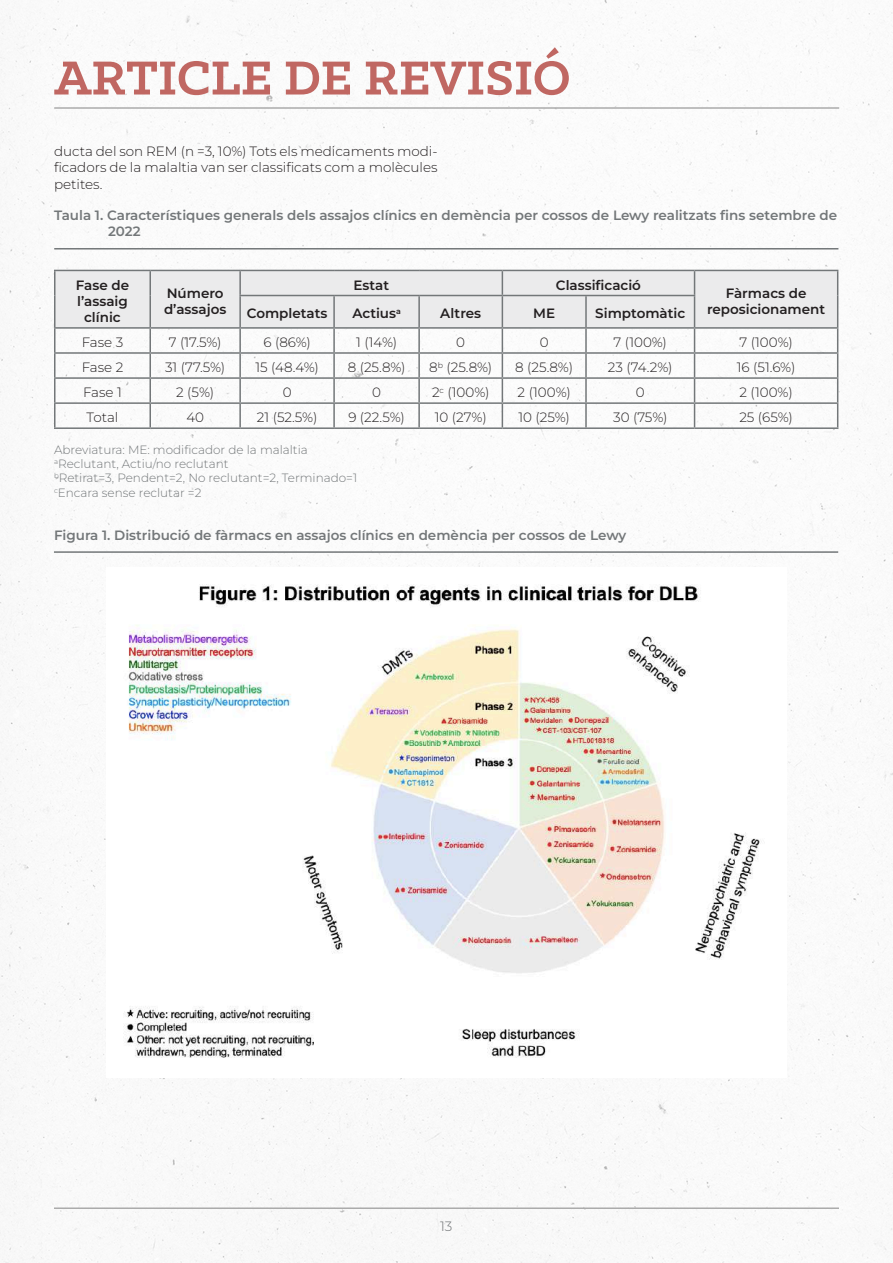
<style>
.page{position:relative;width:893px;height:1263px;background:#fff}
.page>*{position:absolute;margin:0;border:0;box-sizing:border-box;transform-origin:0 0}
.t1{font:700 54px "Klinic Slab";color:#c06762}
.t2{font:300 13.5px/16.2px "Montserrat";color:#231f20;text-align:justify}
.t3{font:600 13.5px/16.2px "Montserrat";color:#737779}
.t4{font:600 13.5px/16.2px "Montserrat";color:#231f20;text-align:center}
.t5{font:300 13.5px "Montserrat";color:#6f7274}
.t6{font:300 12px/14.4px "Montserrat";color:#737779}
</style>
<div class="page">
<img style="left:0;top:0;width:893px;height:1263px">
<hr style="left:54px;top:1207px;width:785px;height:2px;background:#ababab">
<hr style="left:54px;top:107px;width:785px;height:2px;background:#ababab">
<div style="left:56px;top:271px;width:781px;height:56px;background:#ebebec"></div>
<hr style="left:54px;top:270px;width:96px;height:1px;background:#737779">
<hr style="left:54px;top:271px;width:2px;height:24px;background:#737779">
<hr style="left:150px;top:270px;width:90px;height:1px;background:#737779">
<hr style="left:149px;top:271px;width:2px;height:24px;background:#737779">
<hr style="left:240px;top:270px;width:94px;height:1px;background:#737779">
<hr style="left:239px;top:271px;width:2px;height:24px;background:#737779">
<hr style="left:334px;top:270px;width:85px;height:1px;background:#737779">
<hr style="left:419px;top:270px;width:83px;height:1px;background:#737779">
<hr style="left:502px;top:270px;width:84px;height:1px;background:#737779">
<svg style="left:502px;top:271px;width:1px;height:24px"></svg>
<hr style="left:586px;top:270px;width:109px;height:1px;background:#737779">
<hr style="left:695px;top:270px;width:143px;height:1px;background:#737779">
<svg style="left:694px;top:271px;width:1px;height:24px"></svg>
<svg style="left:837px;top:271px;width:1px;height:24px"></svg>
<hr style="left:54px;top:295px;width:2px;height:32px;background:#737779">
<hr style="left:149px;top:295px;width:2px;height:32px;background:#737779">
<hr style="left:239px;top:295px;width:95px;height:1px;background:#737779">
<hr style="left:239px;top:296px;width:2px;height:31px;background:#737779">
<hr style="left:334px;top:295px;width:85px;height:1px;background:#737779">
<hr style="left:333px;top:296px;width:2px;height:31px;background:#737779">
<hr style="left:419px;top:295px;width:83px;height:1px;background:#737779">
<hr style="left:418px;top:296px;width:2px;height:31px;background:#737779">
<hr style="left:502px;top:295px;width:84px;height:1px;background:#737779">
<hr style="left:502px;top:296px;width:1px;height:31px;background:#737779">
<hr style="left:586px;top:295px;width:109px;height:1px;background:#737779">
<hr style="left:585px;top:296px;width:2px;height:31px;background:#737779">
<hr style="left:694px;top:296px;width:1px;height:31px;background:#737779">
<hr style="left:837px;top:295px;width:1px;height:32px;background:#737779">
<hr style="left:54px;top:327px;width:96px;height:2px;background:#737779">
<hr style="left:54px;top:329px;width:2px;height:23px;background:#737779">
<hr style="left:150px;top:327px;width:90px;height:2px;background:#737779">
<hr style="left:149px;top:329px;width:2px;height:23px;background:#737779">
<hr style="left:240px;top:327px;width:94px;height:2px;background:#737779">
<hr style="left:239px;top:329px;width:2px;height:23px;background:#737779">
<hr style="left:334px;top:327px;width:85px;height:2px;background:#737779">
<hr style="left:333px;top:329px;width:2px;height:23px;background:#737779">
<hr style="left:419px;top:327px;width:83px;height:2px;background:#737779">
<hr style="left:418px;top:329px;width:2px;height:23px;background:#737779">
<hr style="left:502px;top:327px;width:84px;height:2px;background:#737779">
<hr style="left:586px;top:327px;width:109px;height:2px;background:#737779">
<hr style="left:585px;top:329px;width:2px;height:23px;background:#737779">
<hr style="left:695px;top:327px;width:143px;height:2px;background:#737779">
<hr style="left:54px;top:352px;width:96px;height:2px;background:#737779">
<hr style="left:54px;top:354px;width:2px;height:23px;background:#737779">
<hr style="left:150px;top:352px;width:90px;height:2px;background:#737779">
<hr style="left:149px;top:354px;width:2px;height:23px;background:#737779">
<hr style="left:240px;top:352px;width:94px;height:2px;background:#737779">
<hr style="left:239px;top:354px;width:2px;height:23px;background:#737779">
<hr style="left:334px;top:352px;width:85px;height:2px;background:#737779">
<hr style="left:333px;top:354px;width:2px;height:23px;background:#737779">
<hr style="left:419px;top:352px;width:83px;height:2px;background:#737779">
<hr style="left:418px;top:354px;width:2px;height:23px;background:#737779">
<hr style="left:502px;top:352px;width:84px;height:2px;background:#737779">
<hr style="left:586px;top:352px;width:109px;height:2px;background:#737779">
<hr style="left:585px;top:354px;width:2px;height:23px;background:#737779">
<hr style="left:695px;top:352px;width:143px;height:2px;background:#737779">
<hr style="left:54px;top:377px;width:96px;height:2px;background:#737779">
<hr style="left:54px;top:379px;width:2px;height:23px;background:#737779">
<hr style="left:150px;top:377px;width:90px;height:2px;background:#737779">
<hr style="left:149px;top:379px;width:2px;height:23px;background:#737779">
<hr style="left:240px;top:377px;width:94px;height:2px;background:#737779">
<hr style="left:239px;top:379px;width:2px;height:23px;background:#737779">
<hr style="left:334px;top:377px;width:85px;height:2px;background:#737779">
<hr style="left:333px;top:379px;width:2px;height:23px;background:#737779">
<hr style="left:419px;top:377px;width:83px;height:2px;background:#737779">
<hr style="left:418px;top:379px;width:2px;height:23px;background:#737779">
<hr style="left:502px;top:377px;width:84px;height:2px;background:#737779">
<hr style="left:586px;top:377px;width:109px;height:2px;background:#737779">
<hr style="left:585px;top:379px;width:2px;height:23px;background:#737779">
<hr style="left:695px;top:377px;width:143px;height:2px;background:#737779">
<hr style="left:54px;top:402px;width:96px;height:2px;background:#737779">
<hr style="left:54px;top:404px;width:2px;height:23px;background:#737779">
<hr style="left:150px;top:402px;width:90px;height:2px;background:#737779">
<hr style="left:149px;top:404px;width:2px;height:23px;background:#737779">
<hr style="left:240px;top:402px;width:94px;height:2px;background:#737779">
<hr style="left:239px;top:404px;width:2px;height:23px;background:#737779">
<hr style="left:334px;top:402px;width:85px;height:2px;background:#737779">
<hr style="left:333px;top:404px;width:2px;height:23px;background:#737779">
<hr style="left:419px;top:402px;width:83px;height:2px;background:#737779">
<hr style="left:418px;top:404px;width:2px;height:23px;background:#737779">
<hr style="left:502px;top:402px;width:84px;height:2px;background:#737779">
<svg style="left:502px;top:329px;width:1px;height:98px"></svg>
<hr style="left:586px;top:402px;width:109px;height:2px;background:#737779">
<hr style="left:585px;top:404px;width:2px;height:23px;background:#737779">
<hr style="left:695px;top:402px;width:143px;height:2px;background:#737779">
<svg style="left:694px;top:329px;width:1px;height:98px"></svg>
<svg style="left:837px;top:329px;width:1px;height:98px"></svg>
<hr style="left:54px;top:427px;width:96px;height:2px;background:#737779">
<hr style="left:150px;top:427px;width:90px;height:2px;background:#737779">
<hr style="left:240px;top:427px;width:94px;height:2px;background:#737779">
<hr style="left:334px;top:427px;width:85px;height:2px;background:#737779">
<hr style="left:419px;top:427px;width:83px;height:2px;background:#737779">
<hr style="left:502px;top:427px;width:84px;height:2px;background:#737779">
<hr style="left:586px;top:427px;width:109px;height:2px;background:#737779">
<hr style="left:695px;top:427px;width:143px;height:2px;background:#737779">
<hr style="left:54px;top:248px;width:784px;height:1px;background:#737779">
<hr style="left:54px;top:551px;width:784px;height:2px;background:#737779">
<img style="left:107px;top:568px;width:679px;height:509px">
<h1 class="t1" style="left:54px;top:42px;width:518px">ARTICLE DE REVISIÓ</h1>
<p class="t2" style="left:54px;top:143px;width:385px">ducta del son REM (n =3, 10%) Tots els medicaments modi&shy;ficadors de la malaltia van ser classificats com a molècules petites.</p>
<p class="t3" style="left:108px;top:207px;width:731px;text-indent:-54px">Taula 1. Característiques generals dels assajos clínics en demència per cossos de Lewy realitzats fins setembre de<br>2022</p>
<p class="t4" style="left:76px;top:276px;width:55px">Fase de l’assaig clínic</p>
<p class="t4" style="left:164px;top:284px;width:64px;text-align:left">Número d’assajos</p>
<p class="t4" style="left:353px;top:276px;width:37px">Estat</p>
<p class="t4" style="left:556px;top:276px;width:87px">Classificació</p>
<p class="t4" style="left:726px;top:284px;width:82px">Fàrmacs de</p>
<p class="t4" style="left:247px;top:305px;width:82px">Completats</p>
<p class="t4" style="left:352px;top:305px;width:50px">Actius<sup>a</sup></p>
<p class="t4" style="left:440px;top:305px;width:42px">Altres</p>
<p class="t4" style="left:533px;top:305px;width:23px">ME</p>
<p class="t4" style="left:707px;top:301px;width:120px">reposicionament</p>
<p class="t4" style="left:595px;top:305px;width:91px">Simptomàtic</p>
<p class="t2" style="left:82px;top:334px;width:43px">Fase 3</p>
<p class="t2" style="left:169px;top:334px;width:54px">7 (17.5%)</p>
<p class="t2" style="left:263px;top:334px;width:49px">6 (86%)</p>
<p class="t2" style="left:356px;top:334px;width:42px">1 (14%)</p>
<p class="t2" style="left:456px;top:334px;width:10px">0</p>
<p class="t2" style="left:540px;top:334px;width:10px">0</p>
<p class="t2" style="left:614px;top:334px;width:55px">7 (100%)</p>
<p class="t2" style="left:739px;top:334px;width:55px">7 (100%)</p>
<p class="t2" style="left:82px;top:359px;width:43px">Fase 2</p>
<p class="t2" style="left:165px;top:359px;width:62px">31 (77.5%)</p>
<p class="t2" style="left:255px;top:359px;width:65px">15 (48.4%)</p>
<p class="t2" style="left:348px;top:359px;width:59px">8 (25.8%)</p>
<p class="t2" style="left:429px;top:359px;width:65px">8<sup>b</sup> (25.8%)</p>
<p class="t2" style="left:515px;top:359px;width:59px">8 (25.8%)</p>
<p class="t2" style="left:608px;top:359px;width:66px">23 (74.2%)</p>
<p class="t2" style="left:737px;top:359px;width:60px">16 (51.6%)</p>
<p class="t2" style="left:83px;top:384px;width:40px">Fase 1</p>
<p class="t2" style="left:176px;top:384px;width:39px">2 (5%)</p>
<p class="t2" style="left:283px;top:384px;width:10px">0</p>
<p class="t2" style="left:372px;top:384px;width:10px">0</p>
<p class="t2" style="left:432px;top:384px;width:59px">2<sup>c</sup> (100%)</p>
<p class="t2" style="left:518px;top:384px;width:55px">2 (100%)</p>
<p class="t2" style="left:636px;top:384px;width:10px">0</p>
<p class="t2" style="left:739px;top:384px;width:55px">2 (100%)</p>
<p class="t2" style="left:86px;top:409px;width:33px">Total</p>
<p class="t2" style="left:186px;top:409px;width:19px">40</p>
<p class="t2" style="left:257px;top:409px;width:62px">21 (52.5%)</p>
<p class="t2" style="left:348px;top:409px;width:58px">9 (22.5%)</p>
<p class="t2" style="left:435px;top:409px;width:53px">10 (27%)</p>
<p class="t2" style="left:518px;top:409px;width:53px">10 (25%)</p>
<p class="t2" style="left:613px;top:409px;width:56px">30 (75%)</p>
<p class="t2" style="left:739px;top:409px;width:55px">25 (65%)</p>
<p class="t6" style="left:54px;top:442px;width:305px">Abreviatura: ME: modificador de la malaltia <sup>a</sup>Reclutant, Actiu/no reclutant<br><sup>b</sup>Retirat=3, Pendent=2, No reclutant=2, Terminado=1 <sup>c</sup>Encara sense reclutar =2</p>
<p class="t3" style="left:54px;top:527px;width:574px">Figura 1. Distribució de fàrmacs en assajos clínics en demència per cossos de Lewy</p>
<p class="t5" style="left:440px;top:1217px;width:14px">13</p>
</div>
